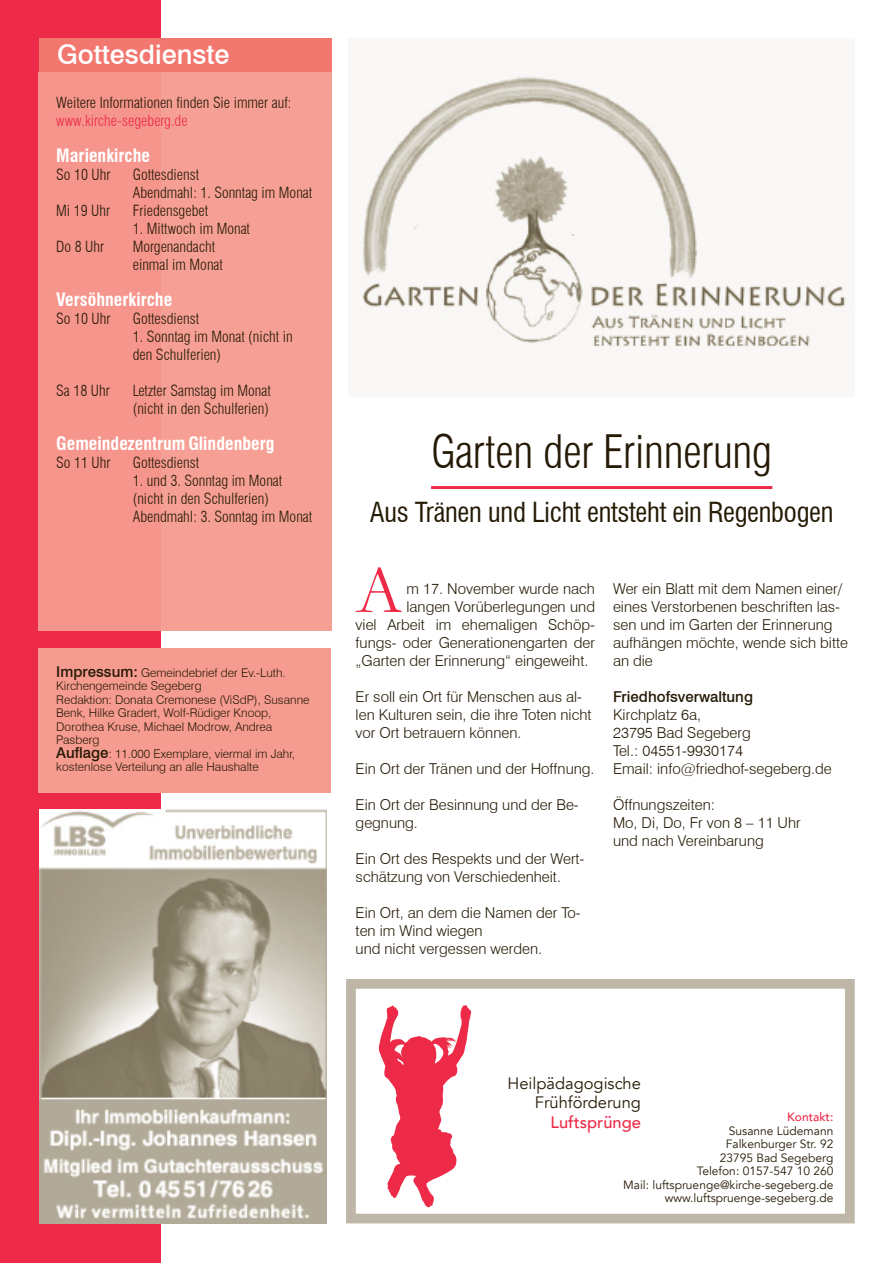
<style>
.page{position:relative;width:893px;height:1263px;background:#fff}
.page>*{position:absolute;margin:0;border:0;box-sizing:border-box;transform-origin:0 0}
.t1{font:68.25px "Garamond";color:#ed2a47}
.t2{font:300 condensed 45px "Swiss 721 BT";letter-spacing:-.01em;color:#251a05}
.t3{font:condensed 27px "Swiss 721 BT";letter-spacing:-.01em;color:#251a05}
.t4{font:500 27px "Swiss 721 BT";color:#fff}
.t5{font:700 condensed 18px "Swiss 721 BT";color:#fff}
.t6{font:16.5px/19.5px "Avenir";color:#251a05;text-align:right}
.t7{font:500 16.5px "Avenir";color:#ed2a47}
.t8{font:300 15px/18px "Swiss 721 BT";color:#251a05}
.t9{font:300 condensed 15px/18px "Swiss 721 BT";color:#251a05}
.t10{font:300 condensed 15px "Swiss 721 BT";color:#ed2a47}
.t11{font:500 15px "Swiss 721 BT";color:#251a05}
.t12{font:300 12px/13.5px "Swiss 721 BT";color:#251a05}
.t13{font:12px/13.5px "Avenir";color:#251a05;text-align:right}
.t14{font:500 12px "Avenir";color:#ed2a47}
.s1{font-weight:500;font-size:15px}
</style>
<div class="page">
<div style="left:0;top:0;width:161px;height:1263px;background:#ed2a47"></div>
<div style="left:38px;top:72px;width:294px;height:558px;background:#f69b90"></div>
<div style="left:39px;top:38px;width:293px;height:34px;background:#f2776f"></div>
<div style="left:38px;top:648px;width:293px;height:144px;background:#f69b90"></div>
<img style="left:40px;top:809px;width:287px;height:415px">
<hr style="left:431px;top:486px;width:341px;height:3px;background:#ed2a47">
<svg style="left:346px;top:979px;width:509px;height:244px"></svg>
<img style="left:360px;top:73px;width:491px;height:276px">
<h3 class="t4" style="left:57px;top:43px;width:174px">Gottesdienste</h3>
<p class="t9" style="left:56px;top:95px;width:236px">Weitere Informationen finden Sie immer auf:</p>
<p class="t10" style="left:56px;top:115px;width:133px">www.kirche-segeberg.de</p>
<p class="t5" style="left:56px;top:148px;width:95px">Marienkirche</p>
<p class="t9" style="left:56px;top:167px;width:56px">So 10 Uhr</p>
<p class="t9" style="left:133px;top:167px;width:181px">Gottesdienst<br>Abendmahl: 1. Sonntag im Monat</p>
<p class="t9" style="left:56px;top:203px;width:55px">Mi 19 Uhr</p>
<p class="t9" style="left:133px;top:203px;width:77px">Friedensgebet</p>
<p class="t9" style="left:133px;top:221px;width:119px">1. Mittwoch im Monat</p>
<p class="t9" style="left:56px;top:239px;width:49px">Do 8 Uhr</p>
<p class="t9" style="left:133px;top:239px;width:92px">Morgenandacht einmal im Monat</p>
<p class="t5" style="left:56px;top:292px;width:118px">Versöhnerkirche</p>
<p class="t9" style="left:56px;top:311px;width:56px">So 10 Uhr</p>
<p class="t9" style="left:133px;top:311px;width:68px">Gottesdienst</p>
<p class="t9" style="left:133px;top:329px;width:161px">1. Sonntag im Monat (nicht in den Schulferien)</p>
<p class="t9" style="left:56px;top:383px;width:55px">Sa 18 Uhr</p>
<p class="t9" style="left:133px;top:383px;width:140px">Letzter Samstag im Monat (nicht in den Schulferien)</p>
<p class="t5" style="left:56px;top:436px;width:220px">Gemeindezentrum Glindenberg</p>
<p class="t9" style="left:56px;top:455px;width:56px">So 11 Uhr</p>
<p class="t9" style="left:133px;top:455px;width:68px">Gottesdienst</p>
<p class="t9" style="left:133px;top:473px;width:181px">1. und 3. Sonntag im Monat (nicht in den Schulferien)<br>Abendmahl: 3. Sonntag im Monat</p>
<p class="t12" style="left:56px;top:667px;width:255px"><span class="s1">Impressum:</span> Gemeindebrief der Ev.-Luth.<br>Kirchengemeinde Segeberg<br>Redaktion: Donata Cremonese (ViSdP), Susanne Benk, Hilke Gradert, Wolf-Rüdiger Knoop, Dorothea Kruse, Michael Modrow, Andrea Pasberg<br><span class="s1">Auflage</span>: 11.000 Exemplare, viermal im Jahr, kostenlose Verteilung an alle Haushalte</p>
<h2 class="t2" style="left:431px;top:434px;width:343px">Garten der Erinnerung</h2>
<h3 class="t3" style="left:370px;top:501px;width:465px">Aus Tränen und Licht entsteht ein Regenbogen</h3>
<h1 class="t1" style="left:356px;top:567px;width:48px">A</h1>
<p class="t8" style="left:406px;top:581px;width:190px">m 17. November wurde nach</p>
<p class="t8" style="left:406px;top:599px;width:190px">langen Vorüberlegungen und</p>
<p class="t8" style="left:356px;top:617px;width:241px">viel Arbeit im ehemaligen Schöp-</p>
<p class="t8" style="left:356px;top:635px;width:241px">fungs- oder Generationengarten der</p>
<p class="t8" style="left:356px;top:653px;width:234px">„Garten der Erinnerung“ eingeweiht.</p>
<p class="t8" style="left:356px;top:689px;width:237px">Er soll ein Ort für Menschen aus al&shy;len Kulturen sein, die ihre Toten nicht vor Ort betrauern können.</p>
<p class="t8" style="left:356px;top:761px;width:240px">Ein Ort der Tränen und der Hoffnung.</p>
<p class="t8" style="left:356px;top:797px;width:225px">Ein Ort der Besinnung und der Be&shy;gegnung.</p>
<p class="t8" style="left:356px;top:851px;width:230px">Ein Ort des Respekts und der Wert&shy;schätzung von Verschiedenheit.</p>
<p class="t8" style="left:356px;top:905px;width:226px">Ein Ort, an dem die Namen der To&shy;ten im Wind wiegen<br>und nicht vergessen werden.</p>
<p class="t8" style="left:613px;top:581px;width:237px">Wer ein Blatt mit dem Namen einer/ eines Verstorbenen beschriften las&shy;sen und im Garten der Erinnerung aufhängen möchte, wende sich bitte an die</p>
<p class="t11" style="left:613px;top:691px;width:142px">Friedhofsverwaltung</p>
<p class="t8" style="left:613px;top:707px;width:220px">Kirchplatz 6a,<br>23795 Bad Segeberg<br>Tel.: 04551-9930174<br>Email: info@friedhof-segeberg.de</p>
<p class="t8" style="left:613px;top:797px;width:189px">Öffnungszeiten:<br>Mo, Di, Do, Fr von 8 – 11 Uhr und nach Vereinbarung</p>
<p class="t6" style="left:507px;top:1073px;width:135px">Heilpädagogische<br>Frühförderung</p>
<p class="t7" style="left:550px;top:1111px;width:92px">Luftsprünge</p>
<p class="t14" style="left:787px;top:1109px;width:48px">Kontakt:</p>
<p class="t13" style="left:623px;top:1124px;width:212px">Susanne Lüdemann<br>Falkenburger Str. 92<br>23795 Bad Segeberg<br>Telefon: 0157-547 10 260<br>Mail: luftspruenge@kirche-segeberg.de www.luftspruenge-segeberg.de</p>
</div>
